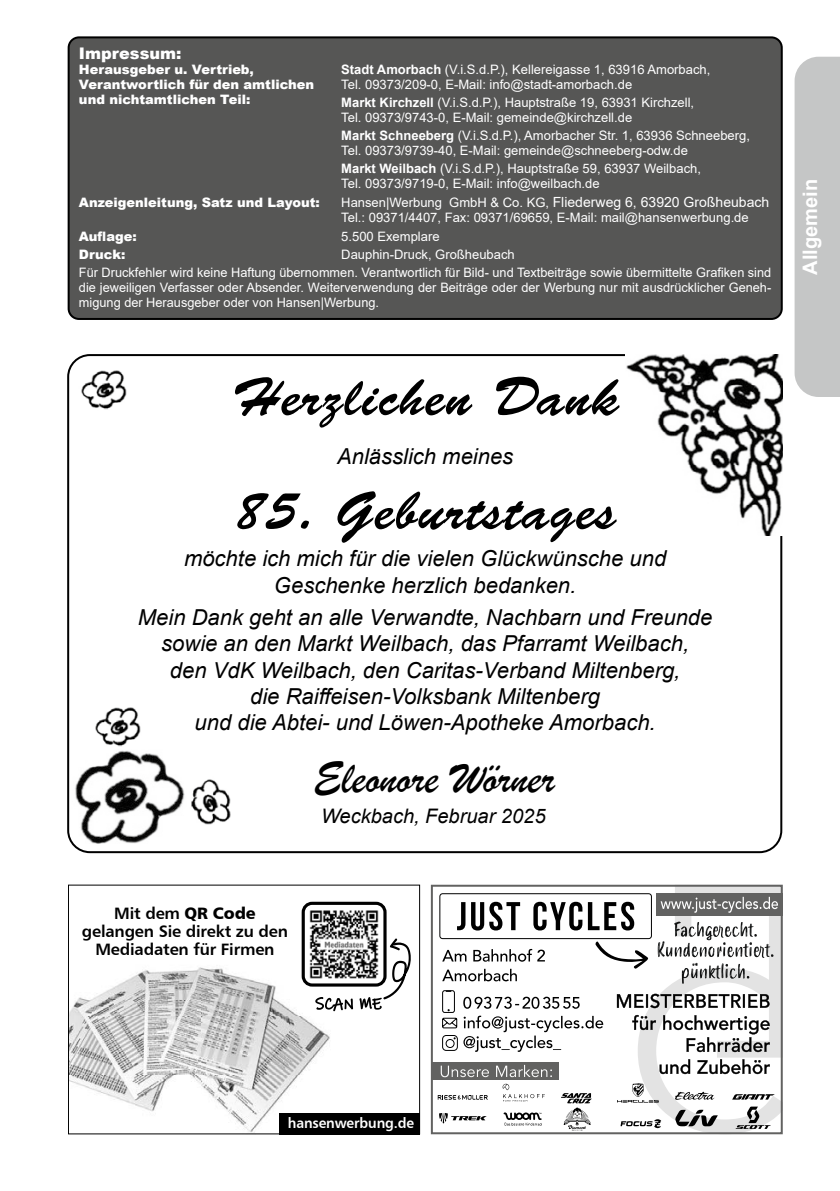
<style>
.page{position:relative;width:840px;height:1191px;background:#fff}
.page>*{position:absolute;margin:0;border:0;box-sizing:border-box;transform-origin:0 0}
.t1{font:54px "Brush Script Std";letter-spacing:.03em;color:#000}
.t2{font:46px "Brush Script";color:#000}
.t3{font:italic 22px/26.4px "Arial";color:#000;text-align:center}
.t4{font:italic 20px "Arial";color:#000}
.t5{font:700 20px "Arial";color:#fff}
.t6{font:16.4px/18px "Humanist 777 BT Bold B";letter-spacing:-.01em;color:#000;text-align:center}
.t7{font:900 16px "Arial";color:#fff}
.t8{font:14.6px "Humanist 777 BT Bold B";letter-spacing:-.01em;color:#fff;scale:.95 1}
.t9{font:14px "Arial";color:#fff}
.t10{font:13px/15px "Arial";color:#fff}
.t11{font:900 13px "Arial";color:#fff}
.s1{font-weight:700}
.s2{font-size:13px}
.s3{font-family:"Humanist 777 BT Black B"}
</style>
<div class="page">
<img style="left:72px;top:750px;width:113px;height:100px">
<img style="left:95px;top:707px;width:46px;height:40px">
<img style="left:191px;top:779px;width:40px;height:46px">
<img style="left:626px;top:354px;width:156px;height:181px">
<img style="left:81px;top:370px;width:46px;height:40px">
<img style="left:70px;top:967px;width:265px;height:165px">
<div style="left:279px;top:1113px;width:141px;height:21px;background:#000"></div>
<div style="left:68px;top:884px;width:352px;height:250px;border:1px solid #000"></div>
<svg style="left:315px;top:997px;width:38px;height:14px"></svg>
<svg style="left:359px;top:938px;width:52px;height:71px"></svg>
<div style="left:301px;top:901px;width:85px;height:85px;border:3px solid #000;border-radius:9px"></div>
<img style="left:307px;top:910px;width:73px;height:70px">
<div style="left:69px;top:37px;width:712px;height:282px;background:#565655;border-radius:10px"></div>
<div style="left:68px;top:36px;width:714px;height:284px;border:2px solid #000;border-radius:10px"></div>
<svg style="left:794px;top:57px;width:45px;height:340px;background:#c8c9c9"></svg>
<div style="left:430px;top:1062px;width:128px;height:17px;background:#626261"></div>
<svg style="left:437px;top:887px;width:342px;height:244px"></svg>
<div style="left:430px;top:884px;width:352px;height:250px;border:2px solid #626261"></div>
<p class="t7" style="left:79px;top:42px;width:104px">Impressum:</p>
<p class="t11" style="left:79px;top:60px;width:176px">Herausgeber u. Vertrieb,</p>
<p class="t10" style="left:341px;top:62px;width:370px"><span class="s1">Stadt Amorbach</span> (V.i.S.d.P.), Kellereigasse 1, 63916 Amorbach,</p>
<p class="t11" style="left:79px;top:75px;width:236px">Verantwortlich für den amtlichen</p>
<p class="t10" style="left:341px;top:77px;width:292px">Tel. 09373/209-0, E-Mail: info@stadt-amorbach.de</p>
<p class="t11" style="left:79px;top:90px;width:173px">und nichtamtlichen Teil:</p>
<p class="t10" style="left:341px;top:95px;width:354px"><span class="s1">Markt Kirchzell</span> (V.i.S.d.P.), Hauptstraße 19, 63931 Kirchzell,<br>Tel. 09373/9743-0, E-Mail: gemeinde@kirchzell.de</p>
<p class="t10" style="left:341px;top:128px;width:410px"><span class="s1">Markt Schneeberg</span> (V.i.S.d.P.), Amorbacher Str. 1, 63936 Schneeberg,<br>Tel. 09373/9739-40, E-Mail: gemeinde@schneeberg-odw.de</p>
<p class="t10" style="left:341px;top:161px;width:361px"><span class="s1">Markt Weilbach</span> (V.i.S.d.P.), Hauptstraße 59, 63937 Weilbach,<br>Tel. 09373/9719-0, E-Mail: info@weilbach.de</p>
<p class="t11" style="left:79px;top:193px;width:242px">Anzeigenleitung, Satz und Layout:</p>
<p class="t9" style="left:341px;top:193px;width:429px"><span class="s2">Hansen|Werbung GmbH &amp; Co. KG,</span> Fliederweg 6, 63920 Großheubach</p>
<p class="t10" style="left:341px;top:210px;width:409px">Tel.: 09371/4407, Fax: 09371/69659, E-Mail: mail@hansenwerbung.de</p>
<p class="t11" style="left:79px;top:227px;width:59px">Auflage:</p>
<p class="t10" style="left:341px;top:229px;width:100px">5.500 Exemplare</p>
<p class="t11" style="left:79px;top:244px;width:48px">Druck:</p>
<p class="t10" style="left:79px;top:245px;width:693px;line-height:17.8px;text-align:center">Dauphin-Druck, Großheubach<br>Für Druckfehler wird keine Haftung übernommen. Verantwortlich für Bild- und Textbeiträge sowie übermittelte Grafiken sind</p>
<p class="t10" style="left:79px;top:279px;width:693px">die jeweiligen Verfasser oder Absender. Weiterverwendung der Beiträge oder der Werbung nur mit ausdrücklicher Geneh&shy;migung der Herausgeber oder von Hansen|Werbung.</p>
<h1 class="t1" style="left:231px;top:367px;width:388px">Herzlichen Dank</h1>
<h3 class="t3" style="left:337px;top:443px;width:178px">Anlässlich meines</h3>
<h1 class="t1" style="left:233px;top:481px;width:384px">85. Geburtstages</h1>
<h3 class="t3" style="left:184px;top:545px;width:483px">möchte ich mich für die vielen Glückwünsche und<br>Geschenke herzlich bedanken.</h3>
<p class="t3" style="left:138px;top:604px;width:575px">Mein Dank geht an alle Verwandte, Nachbarn und Freunde sowie an den Markt Weilbach, das Pfarramt Weilbach,<br>den VdK Weilbach, den Caritas-Verband Miltenberg,<br>die Raiffeisen-Volksbank Miltenberg<br>und die Abtei- und Löwen-Apotheke Amorbach.</p>
<h2 class="t2" style="left:313px;top:749px;width:243px">Eleonore Wörner</h2>
<h3 class="t4" style="left:321px;top:802px;width:226px">Weckbach, Februar 2025</h3>
<h3 class="t5" style="left:795px;top:275px;width:97px;rotate:-90deg">Allgemein</h3>
<p class="t6" style="left:82px;top:903px;width:208px">Mit dem <span class="s3">QR Code </span>gelangen Sie direkt zu den<br>Mediadaten für Firmen</p>
<p class="t8" style="left:288px;top:1114px;width:134px">hansenwerbung.de</p>
</div>
